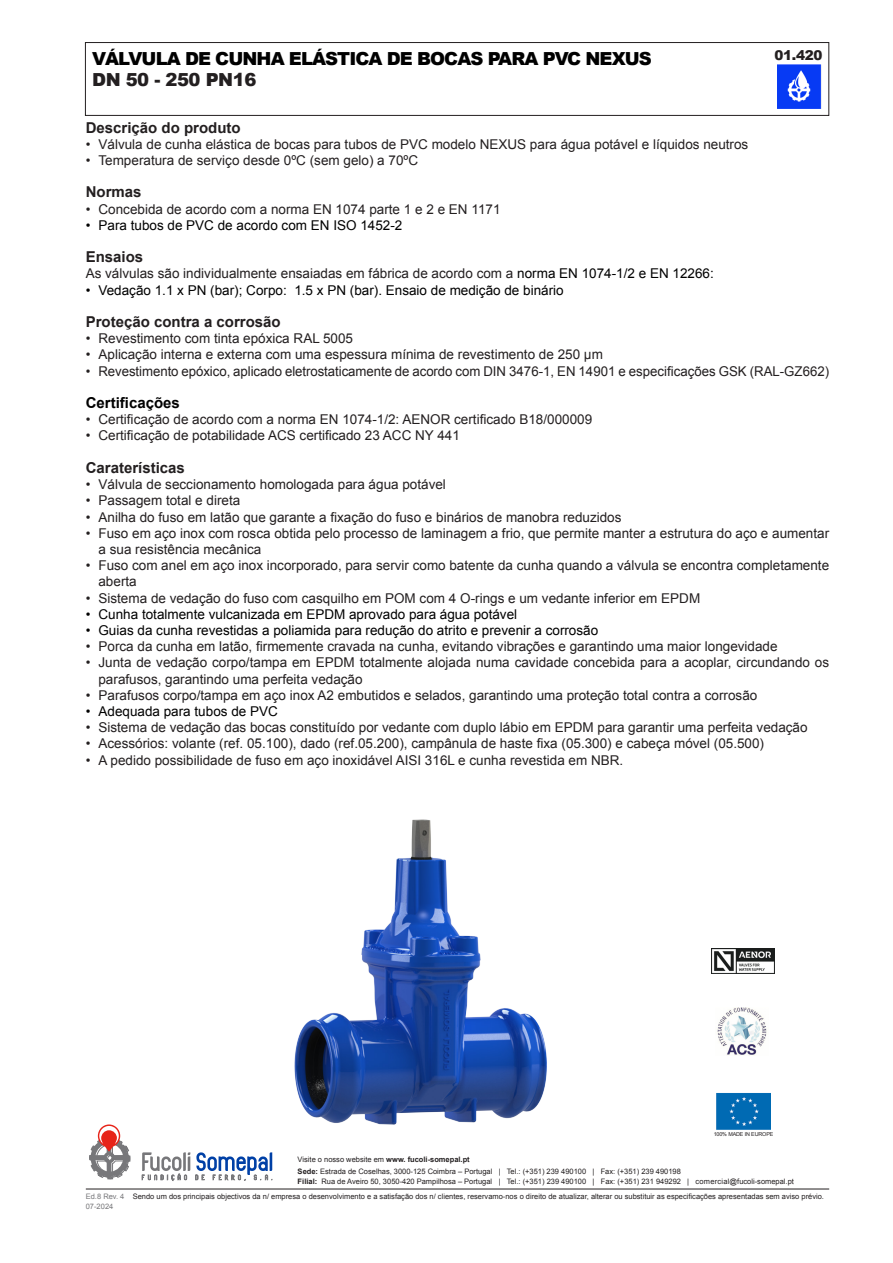
<style>
.page{position:relative;width:893px;height:1263px;background:#fff}
.page>*{position:absolute;margin:0;border:0;box-sizing:border-box;transform-origin:0 0}
.t1{font:900 18px "Arial";letter-spacing:-.05em;color:#000}
.t2{font:900 18px "Arial";letter-spacing:-.025em;color:#231f20}
.títulos{font:700 15px "Arial";color:#231f20}
.títulos-2{font:700 15px "Arial";color:#000}
.títulos-3{font:13.5px/16.2px "Arial";color:#231f20}
.t3{font:13.5px "Arial";color:#000}
.t4{font:900 13.5px "Arial";color:#231f20}
.rodapé{font:7.5px "Arial";color:#231f20}
.t5{font:7.5px "Arial";color:#77777a}
.t6{font:5.4px "Arial";letter-spacing:-.025em;color:#231f20}
.s1{color:#000}
.s2{font-weight:700}
.s3{color:#77777a}
</style>
<div class="page">
<div style="left:85px;top:42px;width:744px;height:74px;border:1px solid #231f20"></div>
<img style="left:717px;top:1093px;width:53px;height:37px">
<hr style="left:86px;top:1189px;width:743px;height:1px;background:#231f20">
<svg style="left:89px;top:1124px;width:41px;height:55px"></svg>
<svg style="left:142px;top:1152px;width:131px;height:29px"></svg>
<img style="left:777px;top:64px;width:45px;height:44px">
<img style="left:294px;top:819px;width:253px;height:306px">
<img style="left:717px;top:1008px;width:50px;height:48px">
<img style="left:712px;top:948px;width:63px;height:26px">
<p class="t1" style="left:92px;top:45px;width:561px">VÁLVULA DE CUNHA ELÁSTICA DE BOCAS PARA PVC NEXUS</p>
<p class="t2" style="left:92px;top:66px;width:166px">DN 50 - 250 PN16</p>
<p class="t4" style="left:775px;top:45px;width:49px">01.420</p>
<p class="títulos" style="left:86px;top:117px;width:157px">Descrição do produto</p>
<p class="títulos-3" style="left:86px;top:136px;width:664px">• Válvula de cunha elástica de bocas para tubos de PVC modelo NEXUS para água potável e líquidos neutros</p>
<p class="títulos-3" style="left:86px;top:152px;width:334px">• Temperatura de serviço desde 0ºC (sem gelo) a 70ºC</p>
<p class="títulos" style="left:86px;top:182px;width:57px">Normas</p>
<p class="títulos-3" style="left:86px;top:201px;width:416px">• Concebida de acordo com a norma EN 1074 parte 1 e 2 e EN 1171</p>
<p class="t3" style="left:86px;top:216px;width:318px">• Para tubos de PVC de acordo com EN ISO 1452-2</p>
<p class="títulos" style="left:86px;top:247px;width:59px">Ensaios</p>
<p class="títulos-3" style="left:86px;top:266px;width:630px">As válvulas são individualmente ensaiadas em fábrica de acordo com a <span class="s1">norma EN 1074-1/2 e EN 12266:</span></p>
<p class="t3" style="left:86px;top:281px;width:479px">• Vedação 1.1 x PN (bar); Corpo: 1.5 x PN (bar). Ensaio de medição de binário</p>
<p class="títulos" style="left:86px;top:312px;width:197px">Proteção contra a corrosão</p>
<p class="títulos-3" style="left:86px;top:331px;width:269px">• Revestimento com tinta epóxica RAL 5005</p>
<p class="títulos-3" style="left:86px;top:347px;width:519px">• Aplicação interna e externa com uma espessura mínima de revestimento de 250 μm</p>
<p class="títulos-3" style="left:86px;top:363px;width:745px">• Revestimento epóxico, aplicado eletrostaticamente de acordo com DIN 3476-1, EN 14901 e especificações GSK (RAL-GZ662)</p>
<p class="títulos-2" style="left:86px;top:393px;width:96px">Certificações</p>
<p class="títulos-3" style="left:86px;top:412px;width:508px">• Certificação de acordo com a norma EN 1074-1/2: AENOR certificado B18/000009</p>
<p class="títulos-3" style="left:86px;top:428px;width:376px">• Certificação de potabilidade ACS certificado 23 ACC NY 441</p>
<p class="títulos" style="left:86px;top:458px;width:101px">Caraterísticas</p>
<p class="títulos-3" style="left:86px;top:476px;width:362px">• Válvula de seccionamento homologada para água potável</p>
<p class="títulos-3" style="left:86px;top:493px;width:156px">• Passagem total e direta</p>
<p class="títulos-3" style="left:86px;top:509px;width:537px">• Anilha do fuso em latão que garante a fixação do fuso e binários de manobra reduzidos</p>
<p class="títulos-3" style="left:98px;top:525px;width:732px;text-indent:-13px">• Fuso em aço inox com rosca obtida pelo processo de laminagem a frio, que permite manter a estrutura do aço e aumentar a sua resistência mecânica</p>
<p class="títulos-3" style="left:98px;top:557px;width:732px;text-indent:-13px">• Fuso com anel em aço inox incorporado, para servir como batente da cunha quando a válvula se encontra completamente aberta</p>
<p class="títulos-3" style="left:86px;top:590px;width:616px">• Sistema de vedação do fuso com casquilho em POM com 4 O-rings e um vedante inferior em EPDM</p>
<p class="t3" style="left:86px;top:605px;width:433px">• Cunha totalmente vulcanizada em EPDM aprovado para água potável</p>
<p class="t3" style="left:86px;top:621px;width:514px">• Guias da cunha revestidas a poliamida para redução do atrito e prevenir a corrosão</p>
<p class="títulos-3" style="left:86px;top:638px;width:693px">• Porca da cunha em latão, firmemente cravada na cunha, evitando vibrações e garantindo uma maior longevidade</p>
<p class="títulos-3" style="left:98px;top:655px;width:732px;text-indent:-13px">• Junta de vedação corpo/tampa em EPDM totalmente alojada numa cavidade concebida para a acoplar, circundando os parafusos, garantindo uma perfeita vedação</p>
<p class="títulos-3" style="left:86px;top:687px;width:673px">• Parafusos corpo/tampa em aço inox A2 embutidos e selados, garantindo uma proteção total contra a corrosão</p>
<p class="t3" style="left:86px;top:702px;width:194px">• Adequada para tubos de PVC</p>
<p class="títulos-3" style="left:86px;top:719px;width:723px">• Sistema de vedação das bocas constituído por vedante com duplo lábio em EPDM para garantir uma perfeita vedação</p>
<p class="títulos-3" style="left:86px;top:736px;width:680px">• Acessórios: volante (ref. 05.100), dado (ref.05.200), campânula de haste fixa (05.300) e cabeça móvel (05.500)</p>
<p class="títulos-3" style="left:86px;top:752px;width:539px">• A pedido possibilidade de fuso em aço inoxidável AISI 316L e cunha revestida em NBR.</p>
<p class="t6" style="left:714px;top:1130px;width:61px">100% MADE IN EUROPE</p>
<p class="rodapé" style="left:298px;top:1154px;width:174px">Visite o nosso website em <span class="s2">www. fucoli-somepal.pt</span></p>
<p class="rodapé" style="left:298px;top:1166px;width:385px"><span class="s2">Sede:</span> Estrada de Coselhas, 3000-125 Coimbra – Portugal | Tel.: (+351) 239 490100 | Fax: (+351) 239 490198</p>
<p class="rodapé" style="left:298px;top:1177px;width:498px"><span class="s2">Filial:</span> Rua de Aveiro 50, 3050-420 Pampilhosa – Portugal | Tel.: (+351) 239 490100 | Fax: (+351) 231 949292 | comercial@fucoli-somepal.pt</p>
<p class="rodapé" style="left:86px;top:1191px;width:740px"><span class="s3">Ed.8 Rev. 4</span> Sendo um dos principais objectivos da n/ empresa o desenvolvimento e a satisfação dos n/ clientes, reservamo-nos o direito de atualizar, alterar ou substituir as especificações apresentadas sem aviso prévio.</p>
<p class="t5" style="left:86px;top:1201px;width:29px">07-2024</p>
</div>
